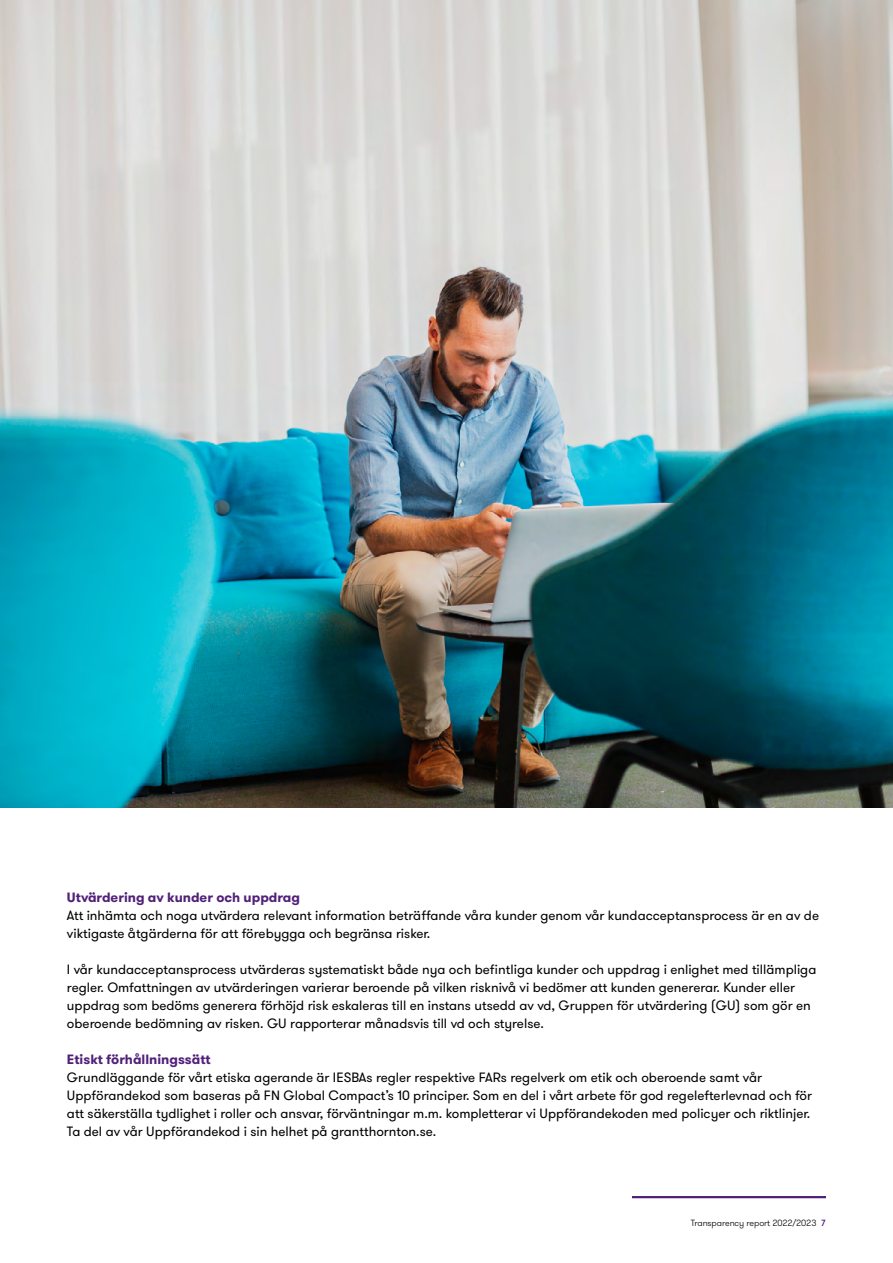
<style>
.page{position:relative;width:893px;height:1263px;background:#fff}
.page>*{position:absolute;margin:0;border:0;box-sizing:border-box;transform-origin:0 0}
.t1{font:13.5px/18px "GT Walsheim Pro";color:#000}
.t2{font:700 13.5px "GT Walsheim Pro";color:#512178}
.t3{font:300 9px "GT Walsheim Pro";letter-spacing:-.01em;color:#000}
.s1{font-weight:500;color:#512178}
</style>
<div class="page">
<hr style="left:632px;top:1196px;width:194px;height:2px;background:#512178">
<img style="left:0;top:0;width:893px;height:808px">
<p class="t2" style="left:67px;top:888px;width:235px">Utvärdering av kunder och uppdrag</p>
<p class="t1" style="left:67px;top:906px;width:754px">Att inhämta och noga utvärdera relevant information beträffande våra kunder genom vår kundacceptansprocess är en av de viktigaste åtgärderna för att förebygga och begränsa risker.</p>
<p class="t1" style="left:67px;top:960px;width:751px">I vår kundacceptansprocess utvärderas systematiskt både nya och befintliga kunder och uppdrag i enlighet med tillämpliga regler. Omfattningen av utvärderingen varierar beroende på vilken risknivå vi bedömer att kunden genererar. Kunder eller uppdrag som bedöms generera förhöjd risk eskaleras till en instans utsedd av vd, Gruppen för utvärdering (GU) som gör en oberoende bedömning av risken. GU rapporterar månadsvis till vd och styrelse.</p>
<p class="t2" style="left:67px;top:1050px;width:145px">Etiskt förhållningssätt</p>
<p class="t1" style="left:67px;top:1068px;width:747px">Grundläggande för vårt etiska agerande är IESBAs regler respektive FARs regelverk om etik och oberoende samt vår Uppförandekod som baseras på FN Global Compact’s 10 principer. Som en del i vårt arbete för god regelefterlevnad och för att säkerställa tydlighet i roller och ansvar, förväntningar m.m. kompletterar vi Uppförandekoden med policyer och riktlinjer.<br>Ta del av vår Uppförandekod i sin helhet på grantthornton.se.</p>
<p class="t3" style="left:691px;top:1217px;width:137px">Transparency report 2022/2023 <span class="s1">7</span></p>
</div>
